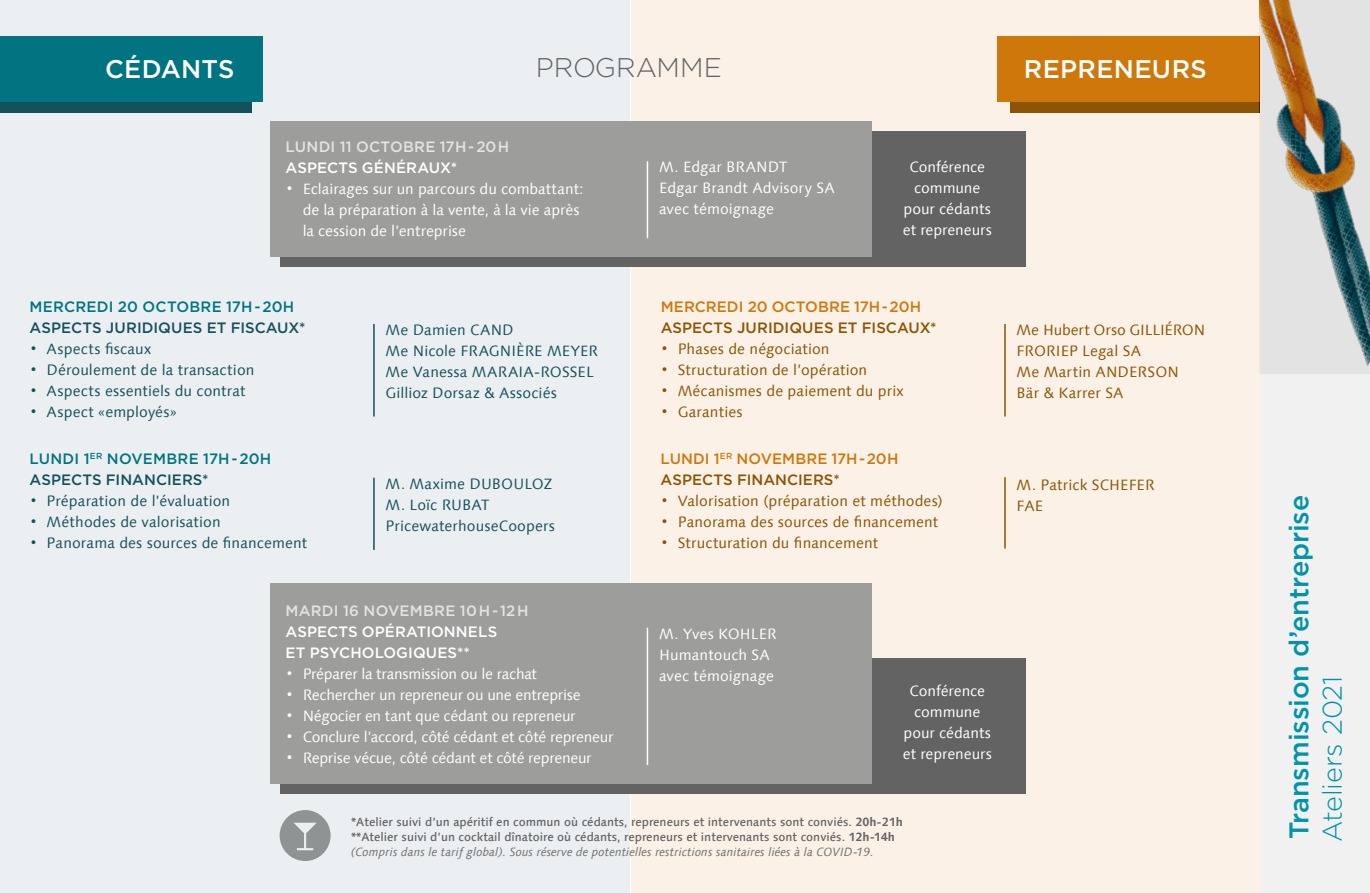
<style>
.page{position:relative;width:1370px;height:893px;background:#fff}
.page>*{position:absolute;margin:0;border:0;box-sizing:border-box;transform-origin:0 0}
.t1{font:500 27px "Gotham HTF";letter-spacing:-.005em;color:#0094aa}
.t2{font:300 27px "Gotham HTF";letter-spacing:-.01em;color:#0094aa}
.t3{font:300 27px "Gotham HTF";color:#646363}
.t4{font:500 25.5px "Gotham HTF";letter-spacing:.01em;color:#fff}
.t5{font:15px/21px "Linotype Syntax Com";letter-spacing:-.005em;color:#fff}
.t6{font:15px/21px "Linotype Syntax Com";letter-spacing:.005em;color:#15515b}
.t7{font:15px/21px "Linotype Syntax Com";letter-spacing:.005em;color:#8c5403}
.t8{font:500 15px/21px "Gotham HTF";color:#ce780c}
.t9{font:500 15px/21px "Gotham HTF";letter-spacing:.01em;color:#007481}
.t10{font:500 15px/21px "Gotham HTF";letter-spacing:.005em;color:#fff}
.t11{font:500 15px "Gotham HTF";letter-spacing:.015em;color:#e3e3e3}
.t12{font:500 15px "Gotham HTF";letter-spacing:.005em;color:#8c5403}
.t13{font:500 15px "Gotham HTF";letter-spacing:.005em;color:#15515b}
.t14{font:500 12px/15px "Linotype Syntax Com";color:#646363}
.s1{font-weight:300;font-size:16.5px}
.s2{color:#15515b}
.s3{color:#8c5403}
.s4{font-weight:700}
.s5{font-weight:400;font-style:italic;color:#706f6f}
</style>
<div class="page">
<div style="left:1259px;top:0;width:110px;height:893px;background:#f1f1f1"></div>
<div style="left:631px;top:0;width:628px;height:893px;background:#fbf1e7"></div>
<div style="left:0;top:0;width:629px;height:893px;background:#ebeff2"></div>
<div style="left:279px;top:658px;width:746px;height:136px;background:#646363"></div>
<div style="left:279px;top:131px;width:746px;height:136px;background:#646363"></div>
<div style="left:270px;top:583px;width:601px;height:201px;background:#9d9d9c"></div>
<hr style="left:1004px;top:324px;width:1px;height:93px;background:#8c5403">
<hr style="left:1004px;top:477px;width:1px;height:72px;background:#8c5403">
<hr style="left:373px;top:324px;width:1px;height:93px;background:#15515b">
<hr style="left:373px;top:478px;width:1px;height:72px;background:#15515b">
<hr style="left:646px;top:628px;width:2px;height:137px;background:#fff">
<div style="left:270px;top:121px;width:601px;height:136px;background:#9d9d9c"></div>
<hr style="left:646px;top:161px;width:2px;height:77px;background:#fff">
<svg style="left:279px;top:810px;width:51px;height:51px"></svg>
<svg style="left:293px;top:823px;width:24px;height:27px"></svg>
<div style="left:0;top:47px;width:251px;height:66px;background:#15515b"></div>
<div style="left:0;top:37px;width:262px;height:65px;background:#007481"></div>
<div style="left:1010px;top:47px;width:249px;height:66px;background:#8c5403"></div>
<div style="left:996px;top:37px;width:263px;height:65px;background:#ce780c"></div>
<img style="left:1259px;top:0;width:110px;height:374px">
<h2 class="t4" style="left:105px;top:55px;width:131px">CÉDANTS</h2>
<h2 class="t4" style="left:1023px;top:55px;width:184px">REPRENEURS</h2>
<h1 class="t3" style="left:536px;top:52px;width:187px">PROGRAMME</h1>
<p class="t11" style="left:285px;top:138px;width:225px">LUNDI 11 OCTOBRE 17H-20H</p>
<p class="t10" style="left:285px;top:157px;width:173px">ASPECTS GÉNÉRAUX*</p>
<p class="t5" style="left:302px;top:178px;width:282px;text-indent:-17px"><span class="s1">•</span> Eclairages sur un parcours du combattant: de la préparation à la vente, à la vie après la cession de l’entreprise</p>
<p class="t9" style="left:30px;top:296px;width:266px">MERCREDI 20 OCTOBRE 17H-20H</p>
<p class="t13" style="left:30px;top:320px;width:277px">ASPECTS JURIDIQUES ET FISCAUX*</p>
<p class="t6" style="left:30px;top:339px;width:123px"><span class="s1">•</span> Aspects fiscaux</p>
<p class="t6" style="left:30px;top:360px;width:226px"><span class="s1">•</span> Déroulement de la transaction</p>
<p class="t6" style="left:30px;top:381px;width:217px"><span class="s1">•</span> Aspects essentiels du contrat</p>
<p class="t6" style="left:30px;top:402px;width:149px"><span class="s1">•</span> Aspect «employés»</p>
<p class="t9" style="left:30px;top:448px;width:243px">LUNDI 1<sup>ER</sup> NOVEMBRE 17H-20H<br><span class="s2">ASPECTS FINANCIERS*</span></p>
<p class="t6" style="left:30px;top:491px;width:202px"><span class="s1">•</span> Préparation de l’évaluation</p>
<p class="t6" style="left:30px;top:512px;width:192px"><span class="s1">•</span> Méthodes de valorisation</p>
<p class="t6" style="left:30px;top:533px;width:279px"><span class="s1">•</span> Panorama des sources de financement</p>
<p class="t6" style="left:385px;top:319px;width:214px">Me Damien CAND<br>Me Nicole FRAGNIÈRE MEYER<br>Me Vanessa MARAIA-ROSSEL<br>Gillioz Dorsaz &amp; Associés</p>
<p class="t6" style="left:385px;top:473px;width:171px">M. Maxime DUBOULOZ<br>M. Loïc RUBAT<br>PricewaterhouseCoopers</p>
<p class="t11" style="left:285px;top:602px;width:244px">MARDI 16 NOVEMBRE 10H-12H</p>
<p class="t10" style="left:285px;top:621px;width:213px">ASPECTS OPÉRATIONNELS<br>ET PSYCHOLOGIQUES**</p>
<p class="t5" style="left:285px;top:663px;width:253px"><span class="s1">•</span> Préparer la transmission ou le rachat</p>
<p class="t5" style="left:285px;top:684px;width:296px"><span class="s1">•</span> Rechercher un repreneur ou une entreprise</p>
<p class="t5" style="left:285px;top:705px;width:291px"><span class="s1">•</span> Négocier en tant que cédant ou repreneur</p>
<p class="t5" style="left:285px;top:726px;width:329px"><span class="s1">•</span> Conclure l’accord, côté cédant et côté repreneur</p>
<p class="t5" style="left:285px;top:747px;width:307px"><span class="s1">•</span> Reprise vécue, côté cédant et côté repreneur</p>
<p class="t5" style="left:659px;top:157px;width:177px">M. Edgar BRANDT<br>Edgar Brandt Advisory SA avec témoignage</p>
<p class="t5" style="left:902px;top:156px;width:90px;text-align:center">Conférence commune pour cédants et repreneurs</p>
<p class="t8" style="left:660px;top:296px;width:262px">MERCREDI 20 OCTOBRE 17H-20H</p>
<p class="t12" style="left:660px;top:320px;width:277px">ASPECTS JURIDIQUES ET FISCAUX*</p>
<p class="t7" style="left:660px;top:339px;width:170px"><span class="s1">•</span> Phases de négociation</p>
<p class="t7" style="left:660px;top:360px;width:208px"><span class="s1">•</span> Structuration de l’opération</p>
<p class="t7" style="left:660px;top:381px;width:244px"><span class="s1">•</span> Mécanismes de paiement du prix</p>
<p class="t7" style="left:660px;top:402px;width:83px"><span class="s1">•</span> Garanties</p>
<p class="t8" style="left:660px;top:448px;width:239px">LUNDI 1<sup>ER</sup> NOVEMBRE 17H-20H<br><span class="s3">ASPECTS FINANCIERS*</span></p>
<p class="t7" style="left:660px;top:491px;width:283px"><span class="s1">•</span> Valorisation (préparation et méthodes)</p>
<p class="t7" style="left:660px;top:512px;width:279px"><span class="s1">•</span> Panorama des sources de financement</p>
<p class="t7" style="left:660px;top:533px;width:219px"><span class="s1">•</span> Structuration du financement</p>
<p class="t5" style="left:659px;top:623px;width:119px">M. Yves KOHLER<br>Humantouch SA avec témoignage</p>
<p class="t5" style="left:902px;top:680px;width:90px;text-align:center">Conférence commune pour cédants et repreneurs</p>
<p class="t14" style="left:351px;top:814px;width:553px">*Atelier suivi d’un apéritif en commun où cédants, repreneurs et intervenants sont conviés. <span class="s4">20h-21h </span>**Atelier suivi d’un cocktail dînatoire où cédants, repreneurs et intervenants sont conviés. <span class="s4">12h-14h </span><span class="s5">(Compris dans le tarif global). Sous réserve de potentielles restrictions sanitaires liées à la COVID-19.</span></p>
<p class="t7" style="left:1016px;top:319px;width:190px">Me Hubert Orso GILLIÉRON<br>FRORIEP Legal SA<br>Me Martin ANDERSON<br>Bär &amp; Karrer SA</p>
<p class="t7" style="left:1016px;top:474px;width:139px">M. Patrick SCHEFER<br>FAE</p>
<h1 class="t1" style="left:1283px;top:839px;width:346px;rotate:-90deg">Transmission d’entreprise</h1>
<h1 class="t2" style="left:1317px;top:842px;width:168px;rotate:-90deg">Ateliers 2021</h1>
</div>
